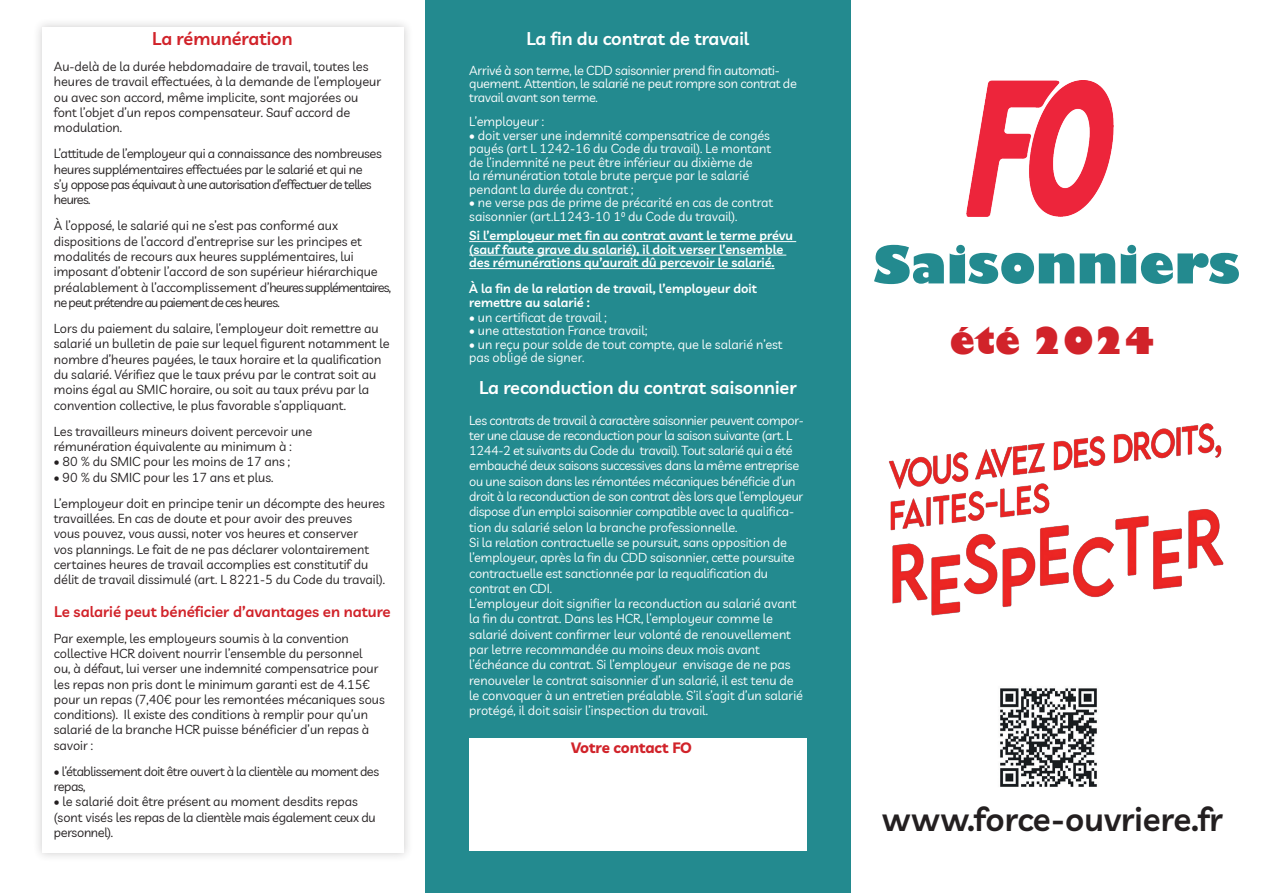
<style>
.page{position:relative;width:1263px;height:893px;background:#fff}
.page>*{position:absolute;margin:0;border:0;box-sizing:border-box;transform-origin:0 0}
.t1{font:800 51px "Gill Sans";color:#238a8f}
.t2{font:800 36px "Gill Sans";color:#d1232a}
.t3{font:600 33px "Livvic";color:#231f20}
.t4{font:600 18px "Livvic";color:#fff}
.t5{font:600 18px "Livvic";color:#d1232a}
.t6{font:600 15px "Livvic";color:#d1232a}
.t7{font:700 15px "Livvic";letter-spacing:-.005em;color:#d1232a}
.t8{font:12.75px/15.3px "Livvic";color:#231f20}
.t9{font:12.75px/15.3px "Livvic";letter-spacing:-.01em;color:#fff}
.t10{font:600 12.75px/13.5px "Livvic";color:#fff}
.t11{font:12.75px/15.3px "Livvic";letter-spacing:-.025em;color:#231f20}
.t12{font:12.75px/15.3px "Livvic";letter-spacing:-.035em;color:#231f20}
</style>
<div class="page">
<div style="left:425px;top:0;width:425px;height:893px;background:#238a8f"></div>
<div style="left:469px;top:738px;width:337px;height:112px;background:#fff"></div>
<hr style="left:469px;top:241px;width:327px;height:1px;background:#fff">
<hr style="left:469px;top:255px;width:317px;height:1px;background:#fff">
<hr style="left:469px;top:268px;width:306px;height:1px;background:#fff">
<div style="left:33px;top:17px;width:380px;height:845px;background:#231f20;opacity:.75"></div>
<div style="left:43px;top:27px;width:361px;height:826px;background:#fff"></div>
<img style="left:889px;top:423px;width:335px;height:193px">
<img style="left:1000px;top:688px;width:97px;height:99px">
<img style="left:966px;top:80px;width:147px;height:136px">
<h3 class="t5" style="left:152px;top:25px;width:142px">La rémunération</h3>
<p class="t8" style="left:54px;top:58px;width:329px">Au-delà de la durée hebdomadaire de travail, toutes les heures de travail effectuées, à la demande de l’employeur ou avec son accord, même implicite, sont majorées ou font l’objet d’un repos compensateur. Sauf accord de modulation.</p>
<p class="t11" style="left:54px;top:145px;width:329px">L’attitude de l’employeur qui a connaissance des nombreuses heures supplémentaires effectuées par le salarié et qui ne<br>s’y oppose pas équivaut à une autorisation d’effectuer de telles heures.</p>
<p class="t8" style="left:54px;top:217px;width:339px">À l’opposé, le salarié qui ne s’est pas conformé aux dispositions de l’accord d’entreprise sur les principes et modalités de recours aux heures supplémentaires, lui imposant d’obtenir l’accord de son supérieur hiérarchique préalablement à l’accomplissement d’heures supplémentaires, ne peut prétendre au paiement de ces heures.</p>
<p class="t8" style="left:54px;top:320px;width:337px">Lors du paiement du salaire, l’employeur doit remettre au salarié un bulletin de paie sur lequel figurent notamment le nombre d’heures payées, le taux horaire et la qualification du salarié. Vérifiez que le taux prévu par le contrat soit au moins égal au SMIC horaire, ou soit au taux prévu par la convention collective, le plus favorable s’appliquant.</p>
<p class="t8" style="left:54px;top:423px;width:260px">Les travailleurs mineurs doivent percevoir une rémunération équivalente au minimum à :</p>
<p class="t8" style="left:54px;top:453px;width:238px">• 80 % du SMIC pour les moins de 17 ans ;</p>
<p class="t8" style="left:54px;top:463px;width:333px;line-height:26.1px">• 90 % du SMIC pour les 17 ans et plus.<br>L’employeur doit en principe tenir un décompte des heures</p>
<p class="t8" style="left:54px;top:510px;width:333px">travaillées. En cas de doute et pour avoir des preuves<br>vous pouvez, vous aussi, noter vos heures et conserver<br>vos plannings. Le fait de ne pas déclarer volontairement certaines heures de travail accomplies est constitutif du délit de travail dissimulé (art. L 8221-5 du Code du travail).</p>
<p class="t6" style="left:54px;top:600px;width:338px">Le salarié peut bénéficier d’avantages en nature</p>
<p class="t8" style="left:54px;top:630px;width:332px">Par exemple, les employeurs soumis à la convention collective HCR doivent nourrir l’ensemble du personnel<br>ou, à défaut, lui verser une indemnité compensatrice pour les repas non pris dont le minimum garanti est de 4.15€ pour un repas (7,40€ pour les remontées mécaniques sous conditions). Il existe des conditions à remplir pour qu’un salarié de la branche HCR puisse bénéficier d’un repas à savoir :</p>
<p class="t12" style="left:54px;top:763px;width:327px">• l’établissement doit être ouvert à la clientèle au moment des repas,</p>
<p class="t8" style="left:54px;top:793px;width:323px">• le salarié doit être présent au moment desdits repas (sont visés les repas de la clientèle mais également ceux du personnel).</p>
<h3 class="t3" style="left:882px;top:794px;width:343px">www.force-ouvriere.fr</h3>
<h3 class="t4" style="left:526px;top:25px;width:224px">La fin du contrat de travail</h3>
<p class="t9" style="left:469px;top:63px;width:329px;line-height:13.5px">Arrivé à son terme, le CDD saisonnier prend fin automati&shy;quement. Attention, le salarié ne peut rompre son contrat de travail avant son terme.</p>
<p class="t9" style="left:469px;top:113px;width:76px">L’employeur :</p>
<p class="t9" style="left:469px;top:127px;width:303px;line-height:13.5px">• doit verser une indemnité compensatrice de congés payés (art L 1242-16 du Code du travail). Le montant de l’indemnité ne peut être inférieur au dixième de<br>la rémunération totale brute perçue par le salarié pendant la durée du contrat ;</p>
<p class="t9" style="left:469px;top:195px;width:305px;line-height:13.5px">• ne verse pas de prime de précarité en cas de contrat saisonnier (art.L1243-10 10 du Code du travail).</p>
<p class="t10" style="left:469px;top:228px;width:325px">Si l’employeur met fin au contrat avant le terme prévu (sauf faute grave du salarié), il doit verser l’ensemble des rémunérations qu’aurait dû percevoir le salarié.</p>
<p class="t10" style="left:469px;top:281px;width:289px">À la fin de la relation de travail, l’employeur doit remettre au salarié :</p>
<p class="t9" style="left:469px;top:309px;width:139px">• un certificat de travail ;</p>
<p class="t9" style="left:469px;top:323px;width:180px">• une attestation France travail;</p>
<p class="t9" style="left:469px;top:337px;width:315px;line-height:13.5px">• un reçu pour solde de tout compte, que le salarié n’est pas obligé de signer.</p>
<h3 class="t4" style="left:479px;top:374px;width:319px">La reconduction du contrat saisonnier</h3>
<p class="t9" style="left:469px;top:412px;width:336px">Les contrats de travail à caractère saisonnier peuvent compor&shy;ter une clause de reconduction pour la saison suivante (art. L 1244-2 et suivants du Code du travail). Tout salarié qui a été embauché deux saisons successives dans la même entreprise ou une saison dans les rémontées mécaniques bénéficie d’un droit à la reconduction de son contrat dès lors que l’employeur dispose d’un emploi saisonnier compatible avec la qualifica&shy;tion du salarié selon la branche professionnelle.<br>Si la relation contractuelle se poursuit, sans opposition de l’employeur, après la fin du CDD saisonnier, cette poursuite contractuelle est sanctionnée par la requalification du contrat en CDI.<br>L’employeur doit signifier la reconduction au salarié avant la fin du contrat. Dans les HCR, l’employeur comme le salarié doivent confirmer leur volonté de renouvellement par letrre recommandée au moins deux mois avant l’échéance du contrat. Si l’employeur envisage de ne pas renouveler le contrat saisonnier d’un salarié, il est tenu de le convoquer à un entretien préalable. S’il s’agit d’un salarié protégé, il doit saisir l’inspection du travail.</p>
<h1 class="t1" style="left:873px;top:233px;width:368px">Saisonniers</h1>
<h2 class="t2" style="left:950px;top:318px;width:207px">été 2024</h2>
<p class="t7" style="left:571px;top:736px;width:122px">Votre contact FO</p>
</div>
